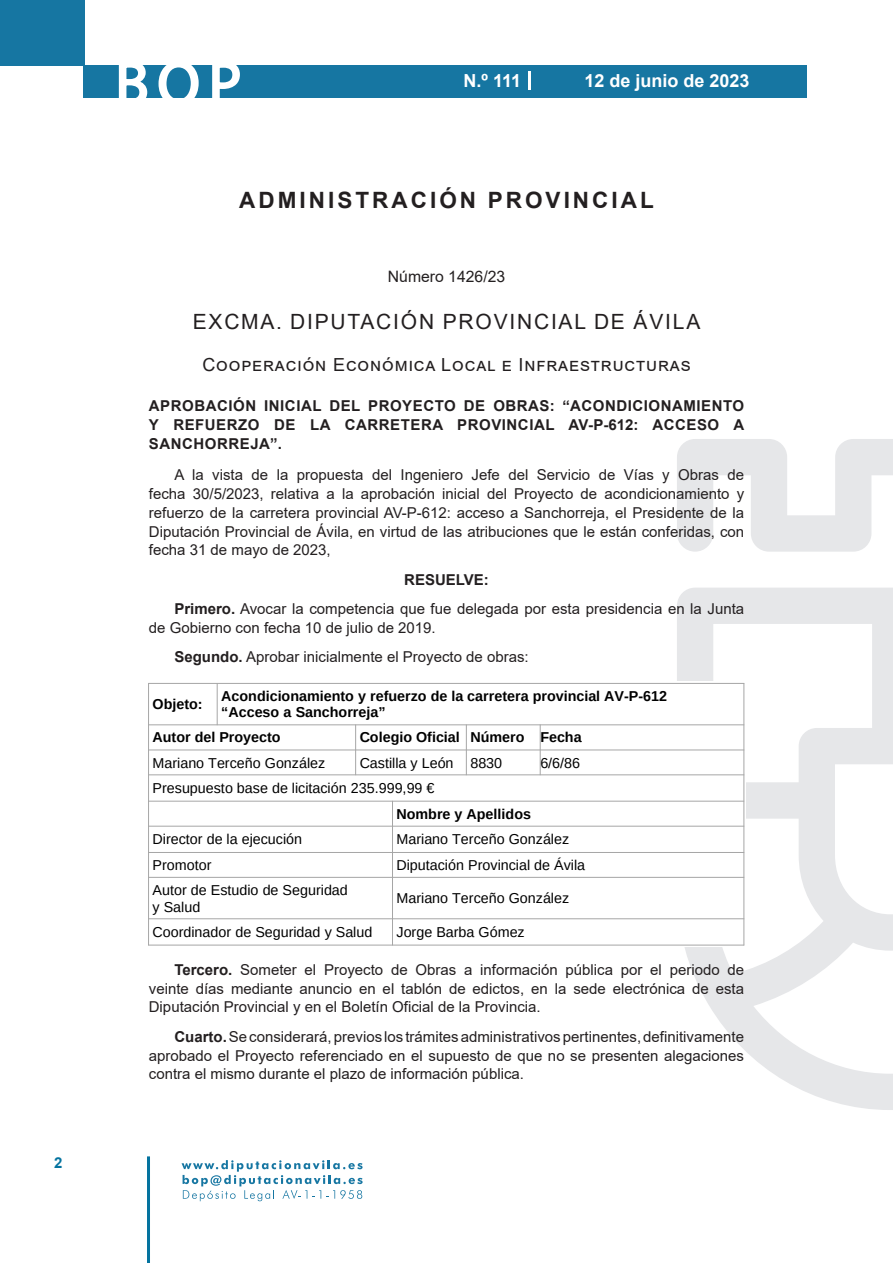
<style>
.page{position:relative;width:893px;height:1263px;background:#fff}
.page>*{position:absolute;margin:0;border:0;box-sizing:border-box;transform-origin:0 0}
.t1{font:500 61.5px "Avant Garde";color:#fff}
.h1__secion{font:700 22.5px "Arial";letter-spacing:.135em;color:#231f20}
.h2__organismo{font:21px "Arial";letter-spacing:.085em;color:#231f20}
.h3__suborganismo{font:18px "Arial";letter-spacing:.05em;color:#231f20}
.t2{font:700 18px "Arial";color:#fff}
.numero{font:15.75px "Arial";color:#231f20}
.texto_normal{font:15px/18.8px "Arial";color:#231f20;text-align:justify}
.entradilla{font:700 15px/18.8px "Arial";letter-spacing:.035em;color:#231f20;text-align:justify}
.texto_centrado{font:700 15px "Arial";color:#231f20}
.t3{font:700 15px "Arial";color:#04739f}
.t4{font:14.4px/16.5px "Liberation Sans";color:#000}
.t5{font:700 14.4px/16.4px "Liberation Sans";color:#000}
.s1{font-weight:700}
</style>
<div class="page">
<div style="left:0;top:0;width:85px;height:65px;background:#1676a2"></div>
<div style="left:84px;top:65px;width:723px;height:33px;background:#1676a2"></div>
<svg style="left:118px;top:65px;width:30px;height:33px"></svg>
<svg style="left:158px;top:65px;width:41px;height:33px"></svg>
<svg style="left:212px;top:65px;width:28px;height:33px"></svg>
<svg style="left:182px;top:1160px;width:181px;height:41px"></svg>
<hr style="left:147px;top:1156px;width:3px;height:107px;background:#04739f">
<svg style="left:529px;top:71px;width:2px;height:19px"></svg>
<svg style="left:677px;top:439px;width:216px;height:671px"></svg>
<div style="left:147px;top:681px;width:599px;height:266px;background:#fff"></div>
<hr style="left:148px;top:683px;width:596px;height:1px;background:#a6a6a6">
<hr style="left:148px;top:724px;width:596px;height:1px;background:#a6a6a6">
<hr style="left:148px;top:750px;width:596px;height:1px;background:#a6a6a6">
<hr style="left:148px;top:774px;width:596px;height:1px;background:#a6a6a6">
<hr style="left:148px;top:801px;width:596px;height:1px;background:#a6a6a6">
<hr style="left:148px;top:826px;width:596px;height:1px;background:#a6a6a6">
<hr style="left:148px;top:852px;width:596px;height:1px;background:#a6a6a6">
<hr style="left:148px;top:877px;width:596px;height:1px;background:#a6a6a6">
<hr style="left:148px;top:918px;width:596px;height:1px;background:#a6a6a6">
<hr style="left:148px;top:945px;width:596px;height:1px;background:#a6a6a6">
<hr style="left:148px;top:683px;width:1px;height:262px;background:#a6a6a6">
<hr style="left:217px;top:683px;width:1px;height:42px;background:#a6a6a6">
<hr style="left:355px;top:724px;width:1px;height:51px;background:#a6a6a6">
<hr style="left:392px;top:801px;width:1px;height:144px;background:#a6a6a6">
<hr style="left:466px;top:724px;width:1px;height:51px;background:#a6a6a6">
<hr style="left:540px;top:724px;width:1px;height:51px;background:#a6a6a6">
<hr style="left:744px;top:683px;width:1px;height:262px;background:#a6a6a6">
<p class="t3" style="left:54px;top:1152px;width:10px">2</p>
<h1 class="t1" style="left:115px;top:46px;width:128px">BOP</h1>
<p class="t2" style="left:464px;top:68px;width:59px">N.º 111</p>
<p class="t2" style="left:584px;top:68px;width:167px">12 de junio de 2023</p>
<p class="h1__secion" style="left:239px;top:184px;width:416px">ADMINISTRACIÓN PROVINCIAL</p>
<p class="numero" style="left:388px;top:266px;width:119px">Número 1426/23</p>
<p class="h2__organismo" style="left:193px;top:307px;width:509px">EXCMA. DIPUTACIÓN PROVINCIAL DE ÁVILA</p>
<p class="h3__suborganismo" style="left:202px;top:353px;width:490px">Cooperación Económica Local e Infraestructuras</p>
<p class="entradilla" style="left:149px;top:397px;width:597px">APROBACIÓN INICIAL DEL PROYECTO DE OBRAS: “ACONDICIONAMIENTO Y REFUERZO DE LA CARRETERA PROVINCIAL AV-P-612: ACCESO A SANCHORREJA”.</p>
<p class="texto_normal" style="left:149px;top:466px;width:597px;text-indent:26px">A la vista de la propuesta del Ingeniero Jefe del Servicio de Vías y Obras de fecha 30/5/2023, relativa a la aprobación inicial del Proyecto de acondicionamiento y refuerzo de la carretera provincial AV-P-612: acceso a Sanchorreja, el Presidente de la Diputación Provincial de Ávila, en virtud de las atribuciones que le están conferidas, con fecha 31 de mayo de 2023,</p>
<p class="texto_centrado" style="left:404px;top:569px;width:86px">RESUELVE:</p>
<p class="texto_normal" style="left:149px;top:599px;width:597px;text-indent:26px"><span class="s1">Primero.</span> Avocar la competencia que fue delegada por esta presidencia en la Junta de Gobierno con fecha 10 de julio de 2019.</p>
<p class="texto_normal" style="left:174px;top:647px;width:356px"><span class="s1">Segundo.</span> Aprobar inicialmente el Proyecto de obras:</p>
<p class="t5" style="left:153px;top:697px;width:52px">Objeto:</p>
<p class="t5" style="left:221px;top:689px;width:447px">Acondicionamiento y refuerzo de la carretera provincial AV-P-612 “Acceso a Sanchorreja”</p>
<p class="t5" style="left:153px;top:730px;width:130px">Autor del Proyecto</p>
<p class="t5" style="left:360px;top:730px;width:223px">Colegio Oficial Número Fecha</p>
<p class="t4" style="left:153px;top:755px;width:174px">Mariano Terceño González</p>
<p class="t4" style="left:360px;top:755px;width:144px">Castilla y León 8830</p>
<p class="t4" style="left:540px;top:755px;width:41px">6/6/86</p>
<p class="t4" style="left:153px;top:780px;width:283px">Presupuesto base de licitación 235.999,99 €</p>
<p class="t5" style="left:397px;top:807px;width:136px">Nombre y Apellidos</p>
<p class="t4" style="left:153px;top:831px;width:151px">Director de la ejecución</p>
<p class="t4" style="left:397px;top:831px;width:174px">Mariano Terceño González</p>
<p class="t4" style="left:153px;top:857px;width:60px">Promotor</p>
<p class="t4" style="left:397px;top:857px;width:190px">Diputación Provincial de Ávila</p>
<p class="t4" style="left:153px;top:882px;width:197px">Autor de Estudio de Seguridad y Salud</p>
<p class="t4" style="left:397px;top:890px;width:174px">Mariano Terceño González</p>
<p class="t4" style="left:153px;top:924px;width:221px">Coordinador de Seguridad y Salud</p>
<p class="t4" style="left:397px;top:924px;width:130px">Jorge Barba Gómez</p>
<p class="texto_normal" style="left:149px;top:960px;width:597px;text-indent:26px"><span class="s1">Tercero.</span> Someter el Proyecto de Obras a información pública por el periodo de veinte días mediante anuncio en el tablón de edictos, en la sede electrónica de esta Diputación Provincial y en el Boletín Oficial de la Provincia.</p>
<p class="texto_normal" style="left:149px;top:1027px;width:597px;text-indent:26px"><span class="s1">Cuarto.</span> Se considerará, previos los trámites administrativos pertinentes, definitivamente aprobado el Proyecto referenciado en el supuesto de que no se presenten alegaciones contra el mismo durante el plazo de información pública.</p>
</div>
